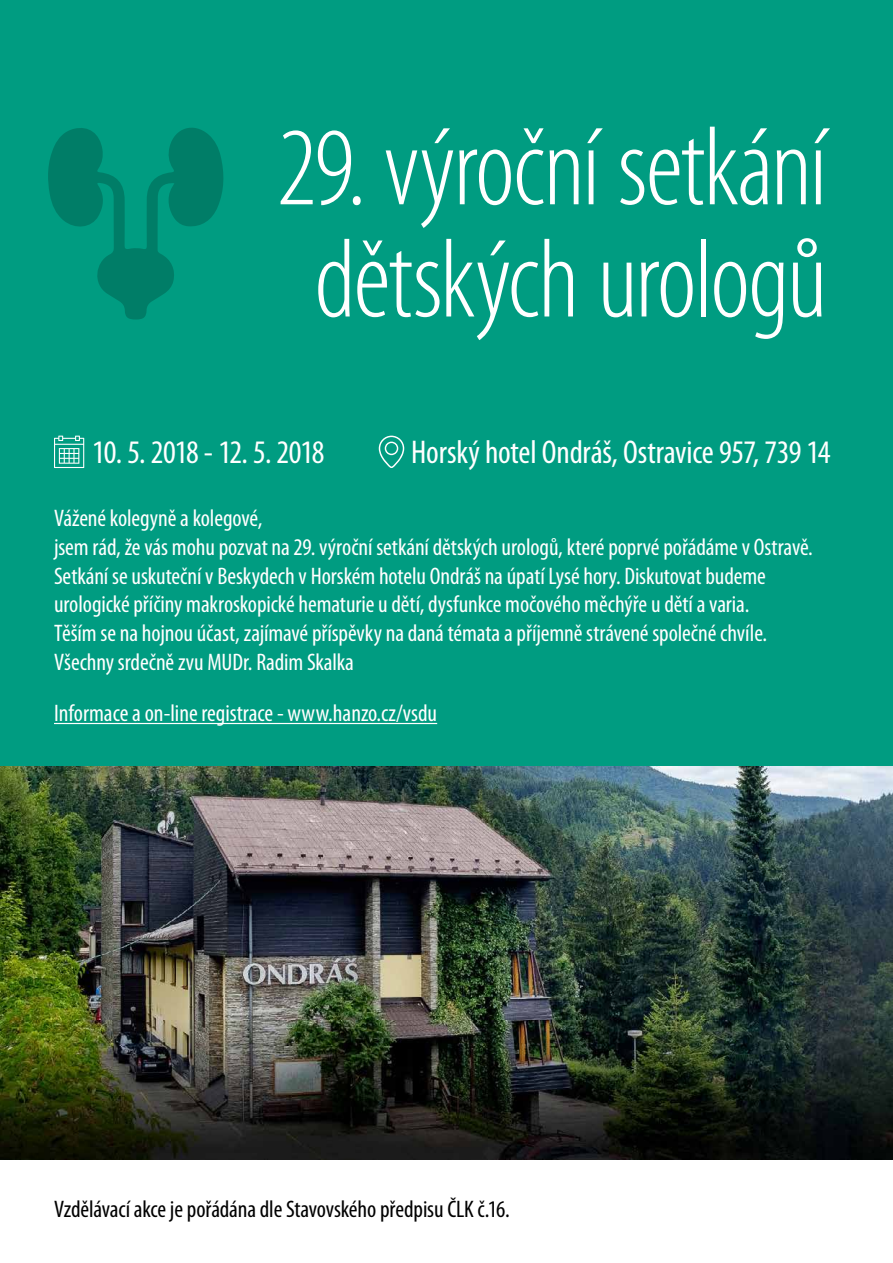
<style>
.page{position:relative;width:893px;height:1263px;background:#fff}
.page>*{position:absolute;margin:0;border:0;box-sizing:border-box;transform-origin:0 0}
.t1{font:300 condensed 112.2px/112.2px "Myriad Pro";letter-spacing:-.02em;color:#fff;text-align:center}
.t2{font:condensed 33px "Myriad Pro";letter-spacing:-.01em;color:#fff}
.t3{font:condensed 33px "Myriad Pro";letter-spacing:-.035em;color:#fff}
.t4{font:condensed 24px/28.8px "Myriad Pro";letter-spacing:-.005em;color:#fff}
.t5{font:condensed 24px "Myriad Pro";letter-spacing:-.01em;color:#000}
</style>
<div class="page">
<div style="left:0;top:0;width:893px;height:766px;background:#009c81"></div>
<hr style="left:54px;top:723px;width:383px;height:1px;background:#fff">
<img style="left:0;top:766px;width:893px;height:393px">
<svg style="left:48px;top:128px;width:176px;height:192px"></svg>
<svg style="left:54px;top:436px;width:30px;height:32px"></svg>
<svg style="left:379px;top:436px;width:25px;height:32px"></svg>
<h1 class="t1" style="left:276px;top:114px;width:552px">29. výroční setkání dětských urologů</h1>
<h2 class="t3" style="left:92px;top:432px;width:234px">10. 5. 2018 - 12. 5. 2018</h2>
<h2 class="t2" style="left:411px;top:432px;width:421px">Horský hotel Ondráš, Ostravice 957, 739 14</h2>
<p class="t4" style="left:54px;top:503px;width:760px">Vážené kolegyně a kolegové,<br>jsem rád, že vás mohu pozvat na 29. výroční setkání dětských urologů, které poprvé pořádáme v Ostravě.<br>Setkání se uskuteční v Beskydech v Horském hotelu Ondráš na úpatí Lysé hory. Diskutovat budeme urologické příčiny makroskopické hematurie u dětí, dysfunkce močového měchýře u dětí a varia.<br>Těším se na hojnou účast, zajímavé příspěvky na daná témata a příjemně strávené společné chvíle.<br>Všechny srdečně zvu MUDr. Radim Skalka</p>
<p class="t4" style="left:54px;top:698px;width:385px">Informace a on-line registrace - www.hanzo.cz/vsdu</p>
<p class="t5" style="left:54px;top:1194px;width:457px">Vzdělávací akce je pořádána dle Stavovského předpisu ČLK č.16.</p>
</div>
